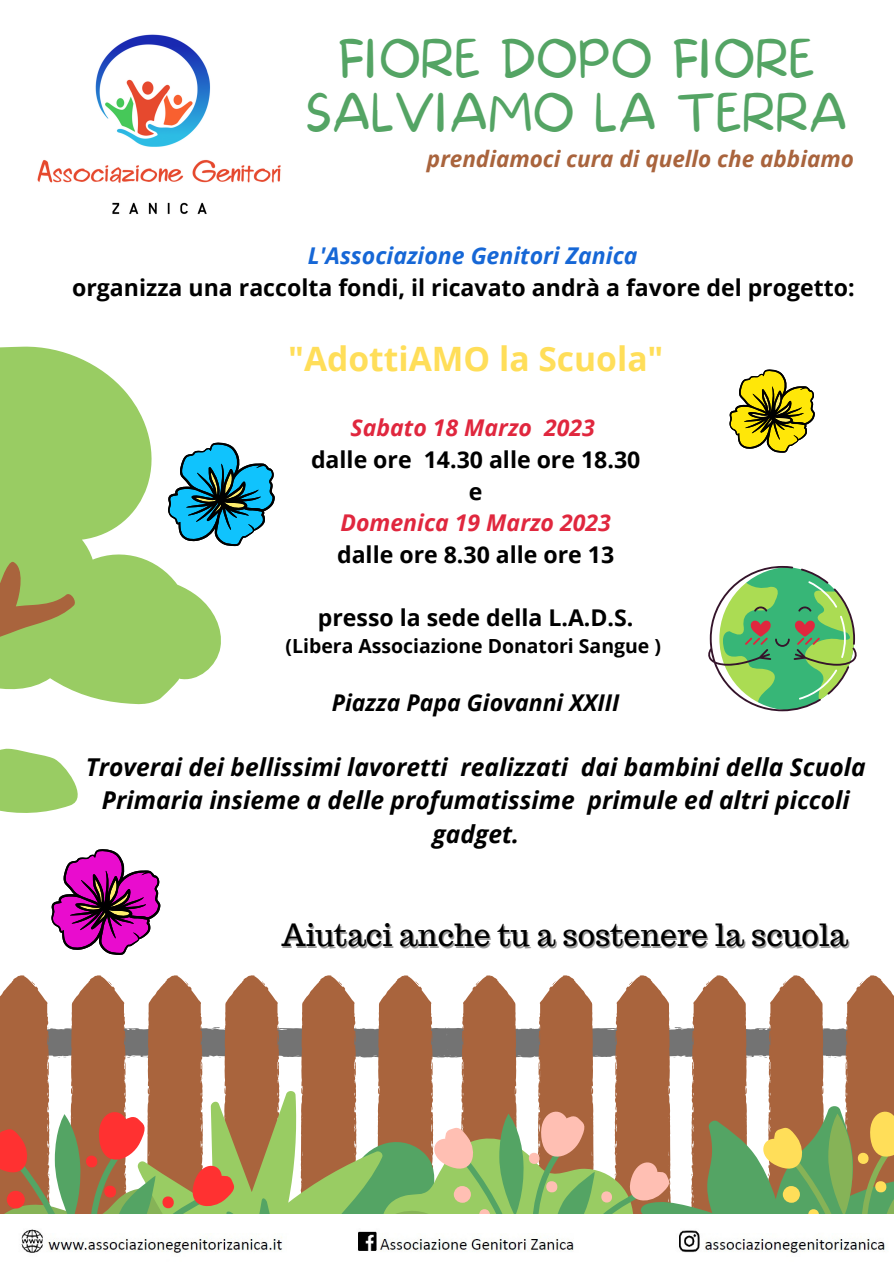
<style>
.page{position:relative;width:894px;height:1264px;background:#fff}
.page>*{position:absolute;margin:0;border:0;box-sizing:border-box;transform-origin:0 0}
.t1{font:100 49.5px/54px "More Sugar";color:#54a464;text-align:center}
.t2{font:700 33.6px "Open Sans";color:#ffde59}
.t3{font:30px "Trocchi";color:#000}
.t4{font:italic 700 24.6px/33.8px "Open Sans";color:#000;text-align:center}
.t5{font:700 23.1px/31.5px "Open Sans";color:#000;text-align:center}
.t6{font:italic 700 23.1px "Open Sans";color:#e0273e}
.t7{font:italic 700 23.1px "Open Sans";color:#1667d6}
.t8{font:italic 700 23.1px "Open Sans";color:#000}
.t9{font:italic 700 22.5px "Open Sans";color:#a9643d}
.t10{font:700 19.5px "Open Sans";color:#000}
</style>
<div class="page">
<svg style="left:93px;top:975px;width:340px;height:129px;fill:#a9643d"></svg>
<svg style="left:460px;top:975px;width:433px;height:129px;fill:#a9643d"></svg>
<svg style="left:116px;top:1089px;width:267px;height:15px;fill:#a9643d"></svg>
<svg style="left:93px;top:1104px;width:800px;height:110px;background:#a7a06a"></svg>
<svg style="left:0;top:346px;width:236px;height:359px;fill:#99cc63"></svg>
<svg style="left:0;top:433px;width:93px;height:781px"></svg>
<svg style="left:708px;top:566px;width:148px;height:145px"></svg>
<img style="left:37px;top:34px;width:244px;height:180px">
<svg style="left:729px;top:369px;width:85px;height:83px"></svg>
<svg style="left:51px;top:849px;width:109px;height:105px"></svg>
<img style="left:21px;top:1229px;width:865px;height:24px">
<svg style="left:168px;top:442px;width:107px;height:104px"></svg>
<h1 class="t1" style="left:305px;top:35px;width:543px">FIORE DOPO FIORE<br>SALVIAMO LA TERRA</h1>
<p class="t9" style="left:427px;top:143px;width:428px">prendiamoci cura di quello che abbiamo</p>
<p class="t7" style="left:307px;top:239px;width:331px">L'Associazione Genitori Zanica</p>
<p class="t5" style="left:72px;top:271px;width:783px">organizza una raccolta fondi, il ricavato andrà a favore del progetto:</p>
<h2 class="t2" style="left:288px;top:335px;width:377px">"AdottiAMO la Scuola"</h2>
<p class="t6" style="left:350px;top:412px;width:246px">Sabato 18 Marzo 2023</p>
<p class="t5" style="left:311px;top:443px;width:331px">dalle ore 14.30 alle ore 18.30 e</p>
<p class="t6" style="left:340px;top:506px;width:272px">Domenica 19 Marzo 2023</p>
<p class="t5" style="left:337px;top:538px;width:278px">dalle ore 8.30 alle ore 13</p>
<p class="t5" style="left:318px;top:601px;width:317px">presso la sede della L.A.D.S.</p>
<p class="t10" style="left:285px;top:632px;width:377px">(Libera Associazione Donatori Sangue )</p>
<p class="t8" style="left:331px;top:686px;width:289px">Piazza Papa Giovanni XXIII</p>
<p class="t4" style="left:86px;top:749px;width:781px">Troverai dei bellissimi lavoretti realizzati dai bambini della Scuola<br>Primaria insieme a delle profumatissime primule ed altri piccoli gadget.</p>
<p class="t3" style="left:281px;top:915px;width:568px">Aiutaci anche tu a sostenere la scuola</p>
</div>
